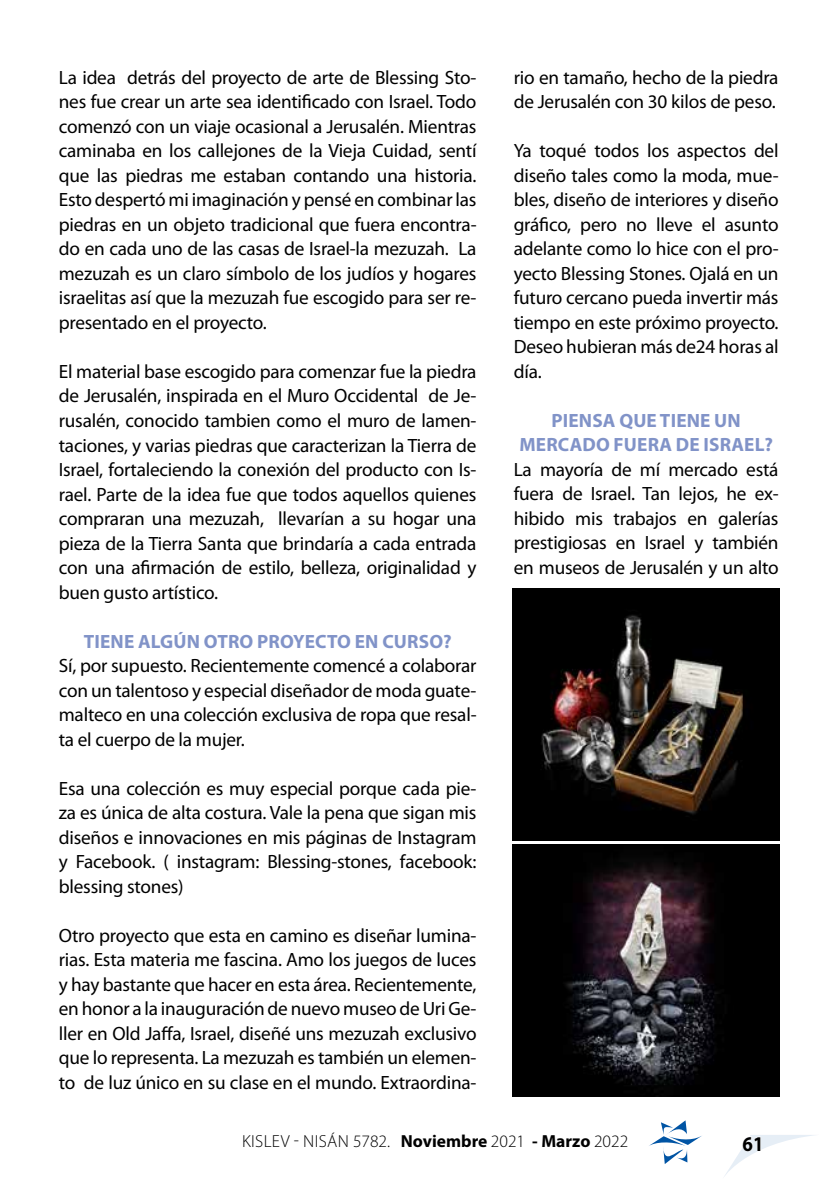
<style>
.page{position:relative;width:829px;height:1191px;background:#fff}
.page>*{position:absolute;margin:0;border:0;box-sizing:border-box;transform-origin:0 0}
.t1{font:700 21px "Myriad Pro";color:#000;scale:.9 1}
.t2{font:19.25px/24.5px "Myriad Pro";letter-spacing:-.01em;color:#000;text-align:justify}
.t3{font:700 19.25px/24.5px "Myriad Pro";letter-spacing:.01em;color:#8193c8;text-align:center}
.t4{font:300 17.5px "Myriad Pro";letter-spacing:.01em;color:#000}
.s1{font-weight:700}
</style>
<div class="page">
<img style="left:512px;top:588px;width:267px;height:252px">
<img style="left:512px;top:845px;width:267px;height:251px">
<svg style="left:724px;top:1135px;width:90px;height:42px"></svg>
<svg style="left:649px;top:1120px;width:53px;height:44px"></svg>
<p class="t2" style="left:59px;top:65px;width:419px">La idea detrás del proyecto de arte de Blessing Sto&shy;nes fue crear un arte sea identificado con Israel. Todo comenzó con un viaje ocasional a Jerusalén. Mientras caminaba en los callejones de la Vieja Cuidad, sentí que las piedras me estaban contando una historia.<br>Esto despertó mi imaginación y pensé en combinar las piedras en un objeto tradicional que fuera encontra&shy;do en cada uno de las casas de Israel-la mezuzah. La mezuzah es un claro símbolo de los judíos y hogares israelitas así que la mezuzah fue escogido para ser re&shy;presentado en el proyecto.</p>
<p class="t2" style="left:59px;top:359px;width:419px">El material base escogido para comenzar fue la piedra de Jerusalén, inspirada en el Muro Occidental de Je&shy;rusalén, conocido tambien como el muro de lamen&shy;taciones, y varias piedras que caracterizan la Tierra de Israel, fortaleciendo la conexión del producto con Is&shy;rael. Parte de la idea fue que todos aquellos quienes compraran una mezuzah, llevarían a su hogar una pieza de la Tierra Santa que brindaría a cada entrada con una afirmación de estilo, belleza, originalidad y buen gusto artístico.</p>
<p class="t3" style="left:84px;top:628px;width:369px">TIENE ALGÚN OTRO PROYECTO EN CURSO?</p>
<p class="t2" style="left:59px;top:653px;width:419px">Sí, por supuesto. Recientemente comencé a colaborar con un talentoso y especial diseñador de moda guate&shy;malteco en una colección exclusiva de ropa que resal&shy;ta el cuerpo de la mujer.</p>
<p class="t2" style="left:59px;top:775px;width:419px">Esa una colección es muy especial porque cada pie&shy;za es única de alta costura. Vale la pena que sigan mis diseños e innovaciones en mis páginas de Instagram y Facebook. ( instagram: Blessing-stones, facebook: blessing stones)</p>
<p class="t2" style="left:59px;top:922px;width:419px">Otro proyecto que esta en camino es diseñar lumina&shy;rias. Esta materia me fascina. Amo los juegos de luces y hay bastante que hacer en esta área. Recientemente, en honor a la inauguración de nuevo museo de Uri Ge&shy;ller en Old Jaffa, Israel, diseñé uns mezuzah exclusivo que lo representa. La mezuzah es también un elemen&shy;to de luz único en su clase en el mundo. Extraordina-</p>
<p class="t2" style="left:513px;top:65px;width:266px">rio en tamaño, hecho de la piedra de Jerusalén con 30 kilos de peso.</p>
<p class="t2" style="left:513px;top:138px;width:266px">Ya toqué todos los aspectos del diseño tales como la moda, mue&shy;bles, diseño de interiores y diseño gráfico, pero no lleve el asunto adelante como lo hice con el pro&shy;yecto Blessing Stones. Ojalá en un futuro cercano pueda invertir más tiempo en este próximo proyecto.<br>Deseo hubieran más de24 horas al día.</p>
<p class="t3" style="left:519px;top:407px;width:255px">PIENSA QUE TIENE UN<br>MERCADO FUERA DE ISRAEL?</p>
<p class="t2" style="left:513px;top:457px;width:266px">La mayoría de mí mercado está fuera de Israel. Tan lejos, he ex&shy;hibido mis trabajos en galerías prestigiosas en Israel y también en museos de Jerusalén y un alto</p>
<p class="t4" style="left:242px;top:1131px;width:387px">KISLEV - NISÁN 5782. <span class="s1">Noviembre</span> 2021 <span class="s1">- Marzo</span> 2022</p>
<p class="t1" style="left:742px;top:1130px;width:25px">61</p>
</div>
